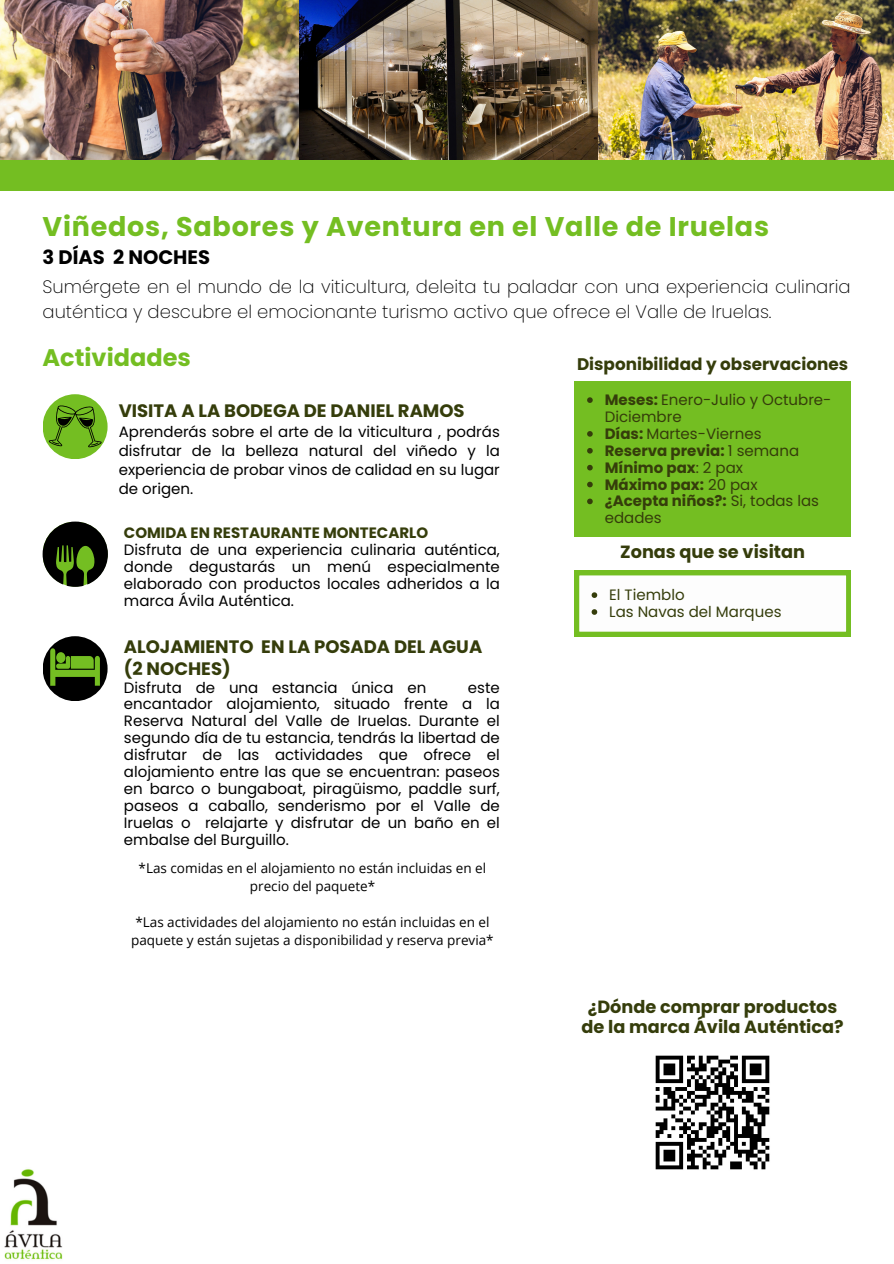
<style>
.page{position:relative;width:894px;height:1264px;background:#fff}
.page>*{position:absolute;margin:0;border:0;box-sizing:border-box;transform-origin:0 0}
.t1{font:700 27px "Poppins";letter-spacing:.03em;color:#74be22}
.t2{font:700 24px "Poppins";color:#74be22}
.t3{font:700 19.5px "Poppins";color:#000}
.t4{font:200 18px/24.8px "Poppins";color:#000}
.t5{font:700 18px "Poppins";color:#353d0b}
.t6{font:700 17.7px/20.2px "Poppins";color:#353d0b;text-align:center}
.t7{font:700 16.8px "Poppins";color:#353d0b}
.t8{font:15px/17px "Poppins";color:#000;text-align:justify}
.t9{font:15px/16.8px "Poppins";color:#353d0b}
.t10{font:700 15px "Poppins";color:#353d0b}
.t11{font:13.5px/18px "Open Sans";color:#000;text-align:center}
.s1{font-weight:700}
.s2{font-weight:400}
</style>
<div class="page">
<div style="left:43px;top:394px;width:64px;height:65px;background:#74be22;border-radius:50%"></div>
<svg style="left:49px;top:405px;width:53px;height:42px"></svg>
<svg style="left:43px;top:521px;width:65px;height:66px"></svg>
<div style="left:43px;top:636px;width:64px;height:65px;background:#000;border-radius:50%"></div>
<svg style="left:50px;top:647px;width:50px;height:38px"></svg>
<img style="left:0;top:0;width:893px;height:160px">
<div style="left:0;top:160px;width:299px;height:31px;background:#74be22"></div>
<div style="left:299px;top:160px;width:299px;height:31px;background:#74be22"></div>
<div style="left:598px;top:160px;width:295px;height:31px;background:#74be22"></div>
<img style="left:4px;top:1169px;width:59px;height:91px">
<div style="left:574px;top:381px;width:276px;height:156px;background:#74be22"></div>
<svg style="left:587px;top:397px;width:5px;height:6px"></svg>
<svg style="left:587px;top:431px;width:5px;height:5px"></svg>
<svg style="left:587px;top:448px;width:5px;height:5px"></svg>
<svg style="left:587px;top:465px;width:5px;height:5px"></svg>
<svg style="left:587px;top:481px;width:5px;height:6px"></svg>
<svg style="left:587px;top:498px;width:5px;height:6px"></svg>
<svg style="left:574px;top:571px;width:276px;height:65px"></svg>
<img style="left:655px;top:1055px;width:115px;height:115px">
<p class="t1" style="left:43px;top:208px;width:727px">Viñedos, Sabores y Aventura en el Valle de Iruelas</p>
<p class="t4" style="left:43px;top:274px;width:809px">Sumérgete en el mundo de la viticultura, deleita tu paladar con una experiencia culinaria auténtica y descubre el emocionante turismo activo que ofrece el Valle de Iruelas.</p>
<p class="t3" style="left:43px;top:243px;width:169px">3 DÍAS 2 NOCHES</p>
<p class="t2" style="left:43px;top:341px;width:150px">Actividades</p>
<p class="t5" style="left:119px;top:398px;width:347px">VISITA A LA BODEGA DE DANIEL RAMOS</p>
<p class="t8" style="left:119px;top:421px;width:382px;line-height:19.2px">Aprenderás sobre el arte de la viticultura , podrás disfrutar de la belleza natural del viñedo y la experiencia de probar vinos de calidad en su lugar de origen.</p>
<p class="t10" style="left:124px;top:522px;width:305px">COMIDA EN RESTAURANTE MONTECARLO</p>
<p class="t8" style="left:124px;top:541px;width:377px">Disfruta de una experiencia culinaria auténtica, donde degustarás un menú especialmente elaborado con productos locales adheridos a la marca Ávila Auténtica.</p>
<p class="t5" style="left:124px;top:634px;width:360px">ALOJAMIENTO EN LA POSADA DEL AGUA</p>
<p class="t5" style="left:124px;top:655px;width:108px">(2 NOCHES)</p>
<h6 class="t8" style="left:124px;top:678px;width:304px">Disfruta de una estancia única en</h6>
<h6 class="t8" style="left:124px;top:678px;width:377px;text-indent:344px">este encantador alojamiento, situado frente a la Reserva Natural del Valle de Iruelas. Durante el segundo día de tu estancia, tendrás la libertad de disfrutar de las actividades que ofrece el alojamiento entre las que se encuentran: paseos en barco o bungaboat, piragüismo, paddle surf, paseos a caballo, senderismo por el Valle de Iruelas o relajarte y disfrutar de un baño en el embalse del Burguillo.</h6>
<p class="t11" style="left:139px;top:859px;width:349px">*Las comidas en el alojamiento no están incluidas en el precio del paquete*</p>
<p class="t11" style="left:131px;top:913px;width:364px">*Las actividades del alojamiento no están incluidas en el paquete y están sujetas a disponibilidad y reserva previa*</p>
<p class="t7" style="left:577px;top:353px;width:272px">Disponibilidad y observaciones</p>
<h3 class="t9" style="left:604px;top:391px;width:228px"><span class="s1">Meses:</span> Enero-Julio y Octubre-<br>Diciembre</h3>
<h5 class="t9" style="left:604px;top:425px;width:158px"><span class="s1">Días:</span> Martes-Viernes</h5>
<h2 class="t10" style="left:604px;top:440px;width:196px">Reserva previa: <span class="s2">1 semana</span></h2>
<p class="t10" style="left:604px;top:457px;width:140px">Mínimo pax<span class="s2">: 2 pax</span></p>
<p class="t10" style="left:604px;top:474px;width:154px">Máximo pax: <span class="s2">20 pax</span></p>
<p class="t9" style="left:604px;top:493px;width:216px"><span class="s1">¿Acepta niños?:</span> Si, todas las edades</p>
<h4 class="t6" style="left:620px;top:542px;width:186px">Zonas que se visitan</h4>
<p class="t9" style="left:609px;top:586px;width:77px">El Tiemblo</p>
<p class="t9" style="left:609px;top:603px;width:174px">Las Navas del Marques</p>
<p class="t6" style="left:581px;top:996px;width:263px">¿Dónde comprar productos de la marca Ávila Auténtica?</p>
</div>
